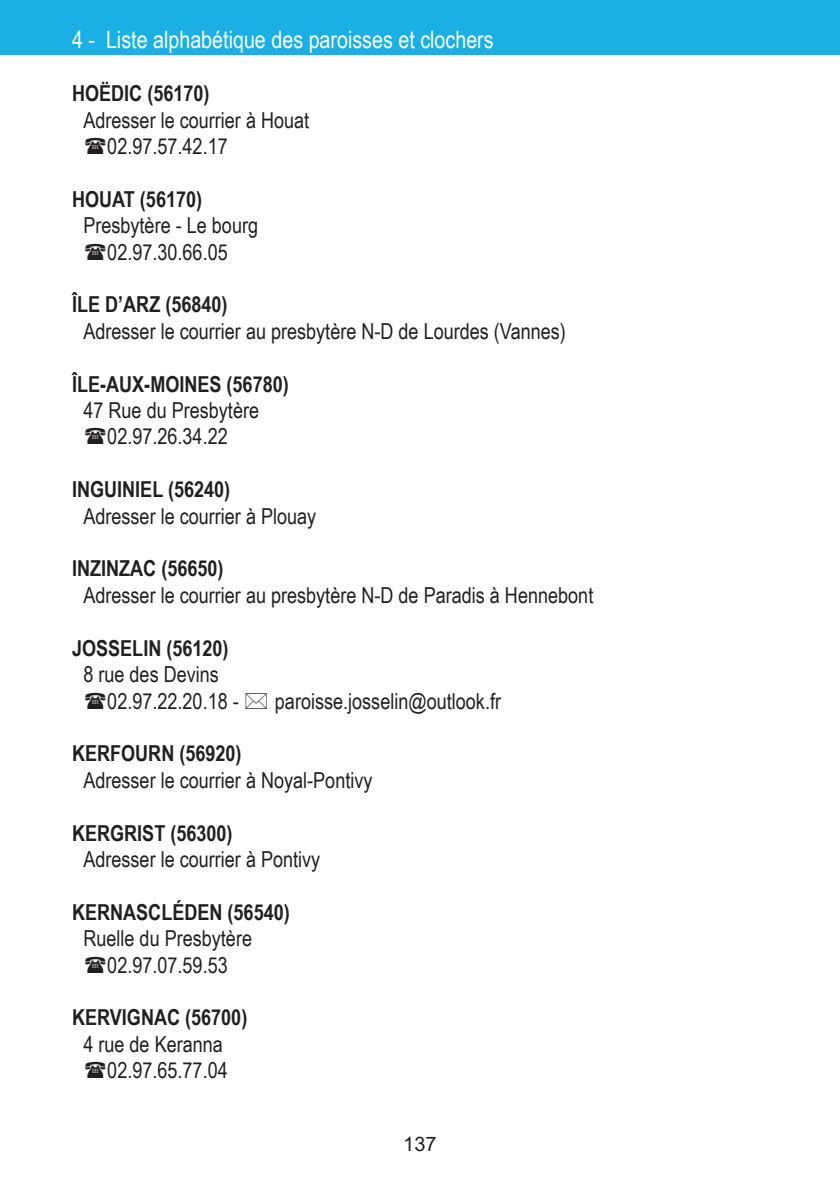
<style>
.page{position:relative;width:840px;height:1191px;background:#fff}
.page>*{position:absolute;margin:0;border:0;box-sizing:border-box;transform-origin:0 0}
.t1{font:24px "Arial Narrow";color:#fff}
.t2{font:22px/26.4px "Arial Narrow";color:#231f20;text-align:center}
.t3{font:700 22px "Arial Narrow";color:#231f20}
.t4{font:20px "Arial";color:#231f20}
</style>
<div class="page">
<div style="left:0;top:0;width:839px;height:55px;background:#1aafe5"></div>
<p class="t1" style="left:72px;top:22px;width:423px">4 - Liste alphabétique des paroisses et clochers</p>
<p class="t3" style="left:72px;top:77px;width:139px">HOËDIC (56170)</p>
<p class="t2" style="left:107px;top:106px;width:203px;text-align:left;text-indent:-24px">Adresser le courrier à Houat<br>02.97.57.42.17</p>
<p class="t3" style="left:72px;top:182px;width:131px">HOUAT (56170)</p>
<p class="t2" style="left:83px;top:211px;width:176px">Presbytère - Le bourg<br>02.97.30.66.05</p>
<p class="t3" style="left:72px;top:288px;width:157px">ÎLE D’ARZ (56840)</p>
<p class="t2" style="left:83px;top:317px;width:483px">Adresser le courrier au presbytère N-D de Lourdes (Vannes)</p>
<p class="t3" style="left:72px;top:367px;width:218px">ÎLE-AUX-MOINES (56780)</p>
<p class="t2" style="left:83px;top:396px;width:177px">47 Rue du Presbytère<br>02.97.26.34.22</p>
<p class="t3" style="left:72px;top:473px;width:160px">INGUINIEL (56240)</p>
<p class="t2" style="left:83px;top:502px;width:234px">Adresser le courrier à Plouay</p>
<p class="t3" style="left:72px;top:552px;width:153px">INZINZAC (56650)</p>
<p class="t2" style="left:83px;top:581px;width:511px">Adresser le courrier au presbytère N-D de Paradis à Hennebont</p>
<p class="t3" style="left:72px;top:631px;width:158px">JOSSELIN (56120)</p>
<p class="t2" style="left:107px;top:660px;width:133px;text-align:left;text-indent:-24px">8 rue des Devins<br>02.97.22.20.18 -</p>
<p class="t2" style="left:275px;top:686px;width:227px">paroisse.josselin@outlook.fr</p>
<p class="t3" style="left:72px;top:737px;width:171px">KERFOURN (56920)</p>
<p class="t2" style="left:83px;top:766px;width:290px">Adresser le courrier à Noyal-Pontivy</p>
<p class="t3" style="left:72px;top:816px;width:162px">KERGRIST (56300)</p>
<p class="t2" style="left:83px;top:845px;width:238px">Adresser le courrier à Pontivy</p>
<p class="t3" style="left:72px;top:895px;width:219px">KERNASCLÉDEN (56540)</p>
<p class="t2" style="left:83px;top:924px;width:170px">Ruelle du Presbytère<br>02.97.07.59.53</p>
<p class="t3" style="left:72px;top:1001px;width:177px">KERVIGNAC (56700)</p>
<p class="t2" style="left:83px;top:1030px;width:146px;text-align:right">4 rue de Keranna<br>02.97.65.77.04</p>
<p class="t4" style="left:403px;top:1130px;width:35px">137</p>
</div>
